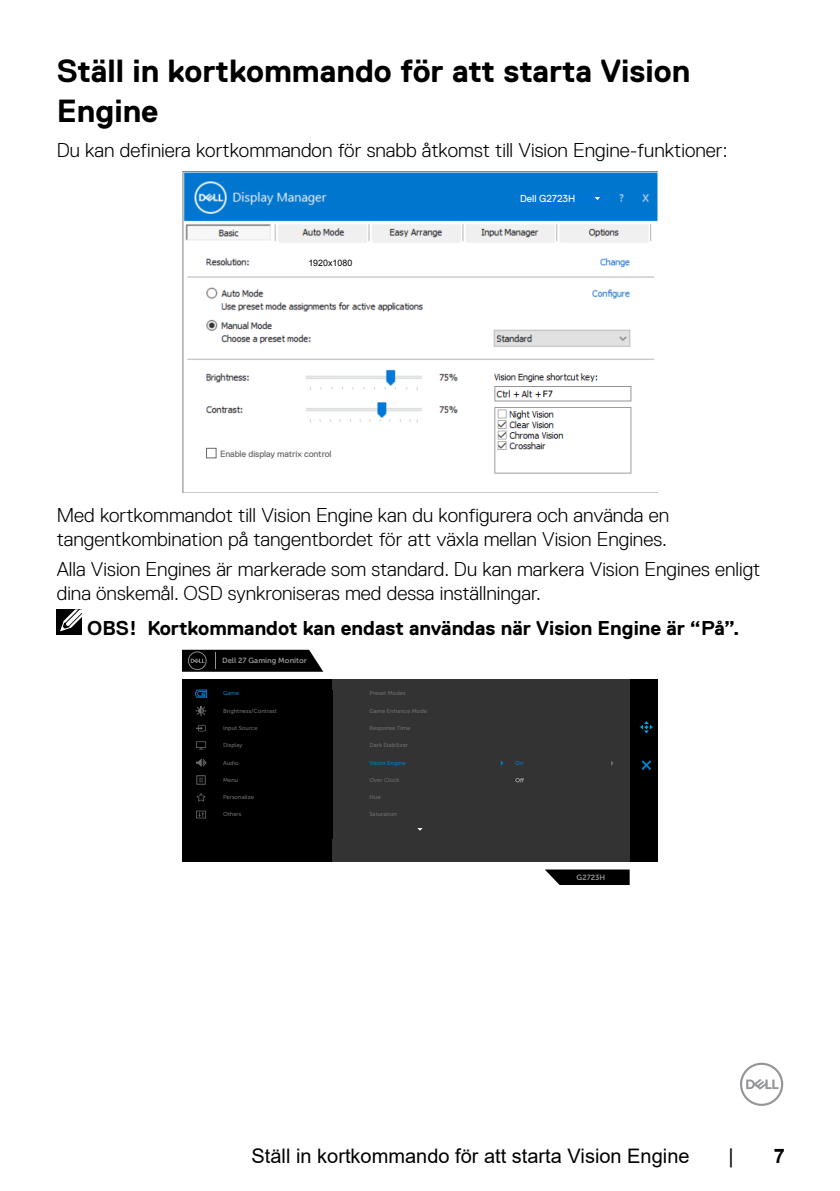
<style>
.page{position:relative;width:840px;height:1191px;background:#fff}
.page>*{position:absolute;margin:0;border:0;box-sizing:border-box;transform-origin:0 0}
.t1{font:700 32px/40px "Dell Replica";color:#000}
.t2{font:300 20px/24px "Dell Replica";color:#000}
.t3{font:700 20px "Dell Replica";color:#000}
.t4{font:20px "Arial";color:#000}
.t5{font:700 20px "Arial";color:#000}
.t6{font:10.2px "Dell Replica";color:#fff}
.t7{font:9px "Dell Replica";letter-spacing:-.01em;color:#686868}
.t8{font:9px "Dell Replica";color:#000}
.t9{font:8.8px "Arial";color:#000}
.t10{font:7.6px "Museo Sans For Dell 700";color:#939393}
.t11{font:5.8px "Museo Sans For Dell 500";color:#6d6e71}
.t12{font:5.8px "Museo Sans For Dell 500";color:#007fc8}
</style>
<div class="page">
<svg style="left:740px;top:1062px;width:42px;height:44px"></svg>
<img style="left:182px;top:172px;width:475px;height:320px">
<div style="left:519px;top:193px;width:86px;height:11px;background:#0175d3"></div>
<svg style="left:594px;top:197px;width:5px;height:3px"></svg>
<div style="left:489px;top:370px;width:153px;height:112px;background:#fff"></div>
<div style="left:305px;top:257px;width:56px;height:11px;background:#fff"></div>
<img style="left:484px;top:369px;width:152px;height:110px">
<div style="left:206px;top:448px;width:10px;height:10px;border:1px solid #686868"></div>
<div style="left:541px;top:389px;width:12px;height:9px;background:#fff"></div>
<div style="left:57px;top:609px;width:25px;height:26px;background:#000"></div>
<svg style="left:60px;top:609px;width:22px;height:23px"></svg>
<div style="left:182px;top:679px;width:150px;height:182px;background:#000"></div>
<div style="left:332px;top:679px;width:298px;height:182px;background:#333"></div>
<div style="left:630px;top:679px;width:27px;height:182px;background:#000"></div>
<svg style="left:545px;top:869px;width:84px;height:16px"></svg>
<svg style="left:182px;top:650px;width:141px;height:22px;background:#131313"></svg>
<svg style="left:640px;top:721px;width:12px;height:12px"></svg>
<svg style="left:641px;top:760px;width:9px;height:10px"></svg>
<svg style="left:195px;top:689px;width:12px;height:9px"></svg>
<svg style="left:196px;top:775px;width:9px;height:9px"></svg>
<svg style="left:196px;top:793px;width:10px;height:8px"></svg>
<svg style="left:196px;top:810px;width:10px;height:8px"></svg>
<svg style="left:196px;top:706px;width:10px;height:10px"></svg>
<svg style="left:196px;top:741px;width:10px;height:8px"></svg>
<svg style="left:196px;top:725px;width:10px;height:6px"></svg>
<svg style="left:196px;top:758px;width:11px;height:9px"></svg>
<svg style="left:515px;top:778px;width:8px;height:4px"></svg>
<svg style="left:500px;top:761px;width:3px;height:5px"></svg>
<h1 class="t1" style="left:57px;top:51px;width:634px">Ställ in kortkommando för att starta Vision<br>Engine</h1>
<p class="t2" style="left:57px;top:138px;width:671px">Du kan definiera kortkommandon för snabb åtkomst till Vision Engine-funktioner:</p>
<p class="t9" style="left:308px;top:257px;width:45px">1920x1080</p>
<p class="t7" style="left:220px;top:448px;width:113px">Enable display matrix control</p>
<p class="t6" style="left:519px;top:193px;width:57px">Dell G2723H</p>
<p class="t8" style="left:542px;top:389px;width:11px">F7</p>
<p class="t2" style="left:57px;top:503px;width:613px">Med kortkommandot till Vision Engine kan du konfigurera och använda en tangentkombination på tangentbordet för att växla mellan Vision Engines.</p>
<p class="t2" style="left:57px;top:557px;width:704px">Alla Vision Engines är markerade som standard. Du kan markera Vision Engines enligt dina önskemål. OSD synkroniseras med dessa inställningar.</p>
<p class="t3" style="left:87px;top:617px;width:653px">OBS! Kortkommandot kan endast användas när Vision Engine är “På”.</p>
<p class="t10" style="left:222px;top:656px;width:86px">Dell 27 Gaming Monitor</p>
<p class="t12" style="left:223px;top:690px;width:17px">Game</p>
<p class="t11" style="left:369px;top:690px;width:38px">Preset Modes</p>
<p class="t11" style="left:223px;top:707px;width:55px">Brightness/Contrast</p>
<p class="t11" style="left:223px;top:742px;width:21px">Display</p>
<p class="t11" style="left:369px;top:707px;width:59px">Game Enhance Mode</p>
<p class="t11" style="left:369px;top:725px;width:42px">Response Time</p>
<p class="t11" style="left:369px;top:742px;width:40px">Dark Stabilizer</p>
<p class="t11" style="left:223px;top:725px;width:36px">Input Source</p>
<p class="t11" style="left:223px;top:759px;width:17px">Audio</p>
<p class="t12" style="left:369px;top:759px;width:38px">Vision Engine</p>
<p class="t11" style="left:369px;top:776px;width:32px">Over Clock</p>
<p class="t11" style="left:369px;top:811px;width:29px">Saturation</p>
<p class="t11" style="left:223px;top:776px;width:17px">Menu</p>
<p class="t11" style="left:223px;top:794px;width:32px">Personalize</p>
<p class="t11" style="left:223px;top:811px;width:20px">Others</p>
<p class="t11" style="left:369px;top:794px;width:13px">Hue</p>
<p class="t12" style="left:515px;top:760px;width:10px">On</p>
<p class="t10" style="left:576px;top:872px;width:30px">G2723H</p>
<p class="t4" style="left:251px;top:1141px;width:439px">Ställ in kortkommando för att starta Vision Engine</p>
<p class="t4" style="left:728px;top:1141px;width:7px">|</p>
<p class="t5" style="left:773px;top:1141px;width:13px">7</p>
</div>
